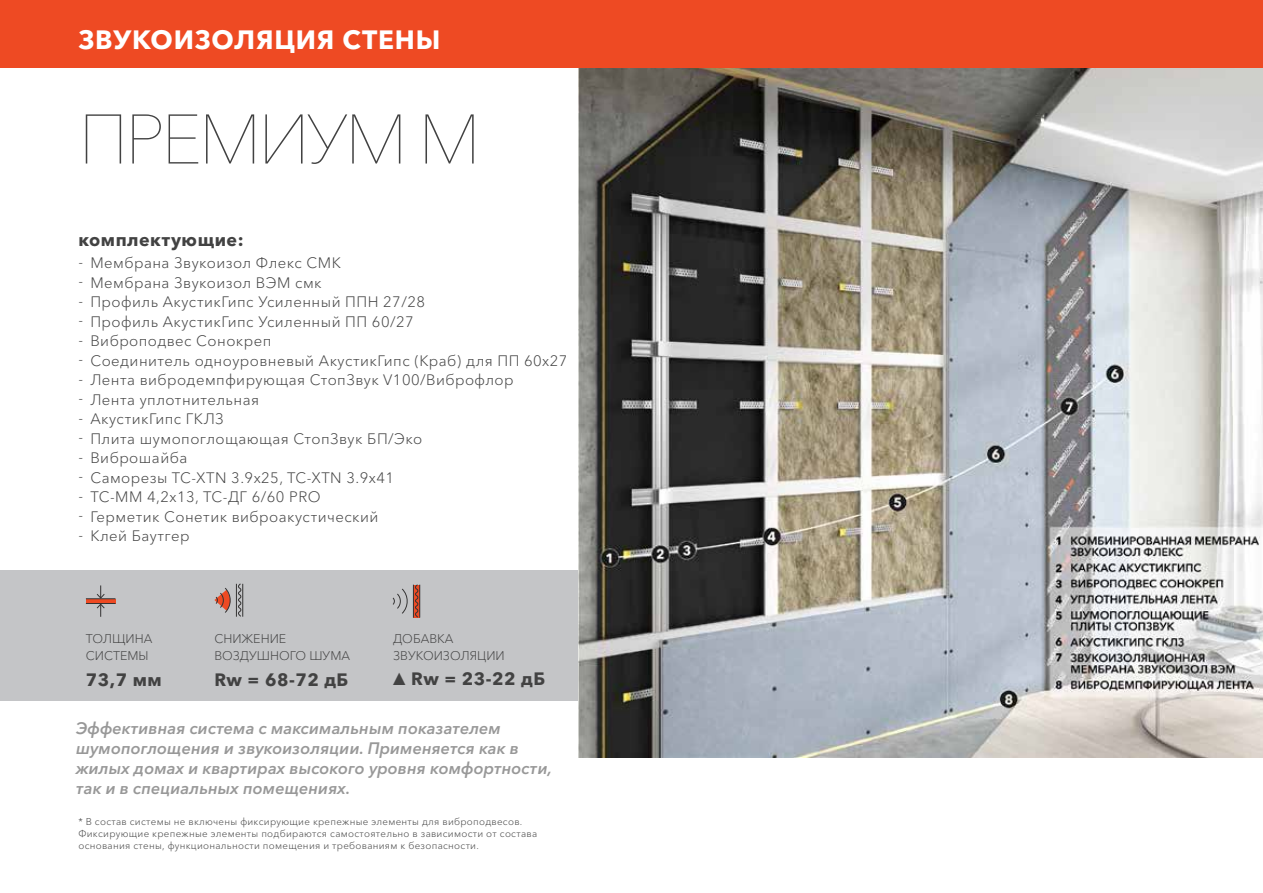
<style>
.page{position:relative;width:1263px;height:893px;background:#fff}
.page>*{position:absolute;margin:0;border:0;box-sizing:border-box;transform-origin:0 0}
.t1{font:200 69.3px "Avenir Next Cyr";letter-spacing:-.05em;color:#424242}
.t2{font:700 26.25px "Avenir Next Cyr";letter-spacing:.03em;color:#fff}
.t3{font:700 17.85px "Avenir Next Cyr";letter-spacing:.03em;color:#424242}
.t4{font:italic 600 16.5px/19.8px "Avenir Next Cyr";color:#989898}
.t5{font:300 15px/19.5px "Avenir Next Cyr";letter-spacing:.03em;color:#424242;text-align:justify}
.t6{font:300 12.45px/16.5px "Avenir Next Cyr";color:#424242}
.t7{font:300 9.75px/11.9px "Avenir Next Cyr";letter-spacing:.03em;color:#434343}
.s1{font-family:"Arial Narrow";font-weight:400}
</style>
<div class="page">
<div style="left:0;top:570px;width:578px;height:131px;background:#c4c5c7"></div>
<img style="left:578px;top:68px;width:684px;height:689px">
<svg style="left:86px;top:585px;width:29px;height:32px"></svg>
<hr style="left:242px;top:584px;width:1px;height:33px;background:#343333">
<svg style="left:214px;top:583px;width:28px;height:34px"></svg>
<hr style="left:419px;top:585px;width:1px;height:33px;background:#343333">
<svg style="left:392px;top:584px;width:27px;height:34px"></svg>
<div style="left:0;top:0;width:1263px;height:68px;background:#ee4a23"></div>
<h2 class="t2" style="left:78px;top:24px;width:363px">ЗВУКОИЗОЛЯЦИЯ СТЕНЫ</h2>
<h1 class="t1" style="left:78px;top:98px;width:404px">ПРЕМИУМ М</h1>
<p class="t3" style="left:78px;top:229px;width:167px">комплектующие:</p>
<p class="t5" style="left:78px;top:252px;width:6px">- - - - - - - - - - - - - - -</p>
<p class="t5" style="left:90px;top:253px;width:479px;text-align:left">Мембрана Звукоизол Флекс СМК<br>Мембрана Звукоизол ВЭМ смк<br>Профиль АкустикГипс Усиленный ППН 27/28<br>Профиль АкустикГипс Усиленный ПП 60/27<br>Виброподвес Сонокреп<br>Соединитель одноуровневый АкустикГипс (Краб) для ПП 60х27<br>Лента вибродемпфирующая СтопЗвук V100/Виброфлор<br>Лента уплотнительная<br>АкустикГипс ГКЛЗ<br>Плита шумопоглощающая СтопЗвук БП/Эко<br>Виброшайба<br>Саморезы TC-XTN 3.9x25, TC-XTN 3.9x41<br>ТС-ММ 4,2х13, ТС-ДГ 6/60 PRO<br>Герметик Сонетик виброакустический<br>Клей Баутгер</p>
<p class="t6" style="left:86px;top:631px;width:68px">ТОЛЩИНА<br>СИСТЕМЫ</p>
<p class="t3" style="left:86px;top:669px;width:77px">73,7 мм</p>
<p class="t3" style="left:214px;top:669px;width:135px">Rw = 68-72 дБ</p>
<p class="t6" style="left:214px;top:631px;width:137px">СНИЖЕНИЕ<br>ВОЗДУШНОГО ШУМА</p>
<p class="t6" style="left:393px;top:631px;width:113px">ДОБАВКА<br>ЗВУКОИЗОЛЯЦИИ</p>
<p class="t3" style="left:393px;top:668px;width:154px"><span class="s1">▲</span>Rw = 23-22 дБ</p>
<p class="t4" style="left:76px;top:719px;width:477px">Эффективная система с максимальным показателем шумопоглощения и звукоизоляции. Применяется как в жилых домах и квартирах высокого уровня комфортности, так и в специальных помещениях.</p>
<p class="t7" style="left:78px;top:816px;width:460px">* В состав системы не включены фиксирующие крепежные элементы для виброподвесов.<br>Фиксирующие крепежные элементы подбираются самостоятельно в зависимости от состава основания стены, функциональности помещения и требованиям к безопасности.</p>
</div>
